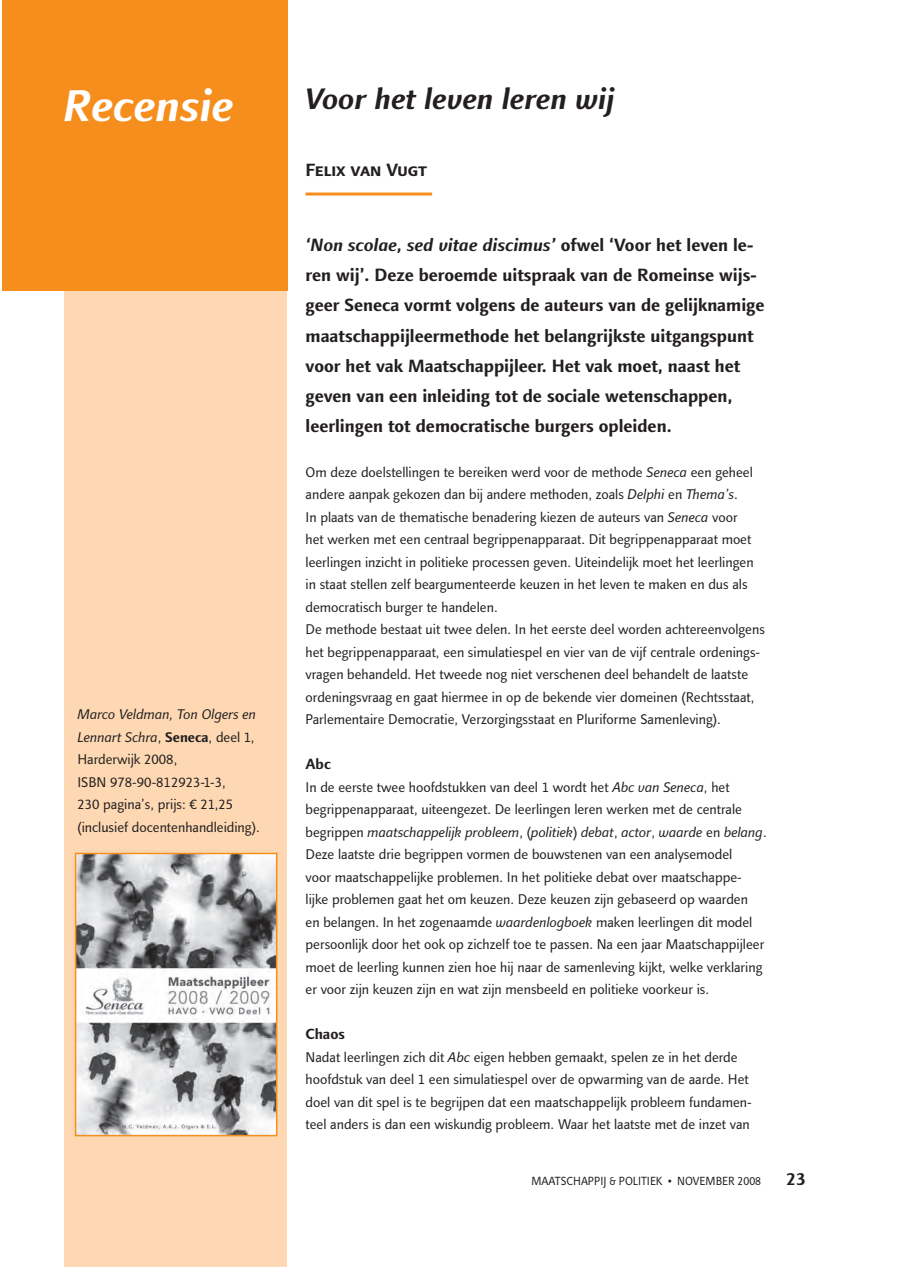
<style>
.page{position:relative;width:897px;height:1267px;background:#fff}
.page>*{position:absolute;margin:0;border:0;box-sizing:border-box;transform-origin:0 0}
.t1{font:italic 700 45px "Linotype Finnegan";color:#fff}
.t2{font:italic 700 30px "Linotype Finnegan";color:#231f20}
.t3{font:700 18px/30px "Linotype Finnegan";color:#231f20}
.t4{font:700 18px "Linotype Finnegan SC";color:#231f20}
.t5{font:700 15px "Linotype Finnegan";color:#231f20}
.t6{font:14.25px/22.5px "Linotype Finnegan";color:#231f20}
.t7{font:12px "Linotype Finnegan";color:#231f20;scale:.95 1}
.s1{font-style:italic}
.s2{font-weight:700}
</style>
<div class="page">
<div style="left:65px;top:71px;width:222px;height:1195px;background:#fdd8b2"></div>
<img style="left:78px;top:855px;width:196px;height:278px">
<div style="left:75px;top:852px;width:202px;height:284px;border:2px solid #f68e1e"></div>
<div style="left:2px;top:0;width:285px;height:290px;background:#f68e1e"></div>
<hr style="left:305px;top:192px;width:127px;height:3px;background:#f68e1e">
<h1 class="t1" style="left:64px;top:79px;width:172px">Recensie</h1>
<p class="t6" style="left:77px;top:703px;width:184px"><span class="s1">Marco Veldman, Ton Olgers en<br>Lennart Schra</span>, <span class="s2">Seneca</span>, deel 1,<br>Harderwijk 2008,<br>ISBN 978-90-812923-1-3,<br>230 pagina’s, prijs: € 21,25 (inclusief docentenhandleiding).</p>
<h2 class="t2" style="left:305px;top:81px;width:311px">Voor het leven leren wij</h2>
<p class="t4" style="left:305px;top:160px;width:123px">Felix van Vugt</p>
<p class="t3" style="left:305px;top:230px;width:460px"><span class="s1">‘Non scolae, sed vitae discimus’</span> ofwel ‘Voor het leven le&shy;ren wij’. Deze beroemde uitspraak van de Romeinse wijs&shy;geer Seneca vormt volgens de auteurs van de gelijknamige maatschappijleermethode het belangrijkste uitgangspunt voor het vak Maatschappijleer. Het vak moet, naast het geven van een inleiding tot de sociale wetenschappen, leerlingen tot democratische burgers opleiden.</p>
<p class="t6" style="left:305px;top:460px;width:461px">Om deze doelstellingen te bereiken werd voor de methode <span class="s1">Seneca</span> een geheel andere aanpak gekozen dan bij andere methoden, zoals <span class="s1">Delphi</span> en <span class="s1">Thema’s</span>.<br>In plaats van de thematische benadering kiezen de auteurs van <span class="s1">Seneca</span> voor<br>het werken met een centraal begrippenapparaat. Dit begrippenapparaat moet leerlingen inzicht in politieke processen geven. Uiteindelijk moet het leerlingen in staat stellen zelf beargumenteerde keuzen in het leven te maken en dus als democratisch burger te handelen.<br>De methode bestaat uit twee delen. In het eerste deel worden achtereenvolgens het begrippenapparaat, een simulatiespel en vier van de vijf centrale ordenings&shy;vragen behandeld. Het tweede nog niet verschenen deel behandelt de laatste ordeningsvraag en gaat hiermee in op de bekende vier domeinen (Rechtsstaat, Parlementaire Democratie, Verzorgingsstaat en Pluriforme Samenleving).</p>
<p class="t5" style="left:305px;top:755px;width:27px">Abc</p>
<p class="t6" style="left:305px;top:775px;width:462px">In de eerste twee hoofdstukken van deel 1 wordt het <span class="s1">Abc van Seneca</span>, het begrippenapparaat, uiteengezet. De leerlingen leren werken met de centrale begrippen <span class="s1">maatschappelijk probleem</span>, (<span class="s1">politiek</span>) <span class="s1">debat</span>, <span class="s1">actor</span>, <span class="s1">waarde</span> en <span class="s1">belang</span>.<br>Deze laatste drie begrippen vormen de bouwstenen van een analysemodel<br>voor maatschappelijke problemen. In het politieke debat over maatschappe&shy;lijke problemen gaat het om keuzen. Deze keuzen zijn gebaseerd op waarden<br>en belangen. In het zogenaamde <span class="s1">waardenlogboek</span> maken leerlingen dit model persoonlijk door het ook op zichzelf toe te passen. Na een jaar Maatschappijleer moet de leerling kunnen zien hoe hij naar de samenleving kijkt, welke verklaring er voor zijn keuzen zijn en wat zijn mensbeeld en politieke voorkeur is.</p>
<p class="t5" style="left:305px;top:1025px;width:41px">Chaos</p>
<p class="t6" style="left:305px;top:1045px;width:447px">Nadat leerlingen zich dit <span class="s1">Abc</span> eigen hebben gemaakt, spelen ze in het derde hoofdstuk van deel 1 een simulatiespel over de opwarming van de aarde. Het doel van dit spel is te begrijpen dat een maatschappelijk probleem fundamen&shy;teel anders is dan een wiskundig probleem. Waar het laatste met de inzet van</p>
<p class="t7" style="left:531px;top:1173px;width:140px">MAATSCHAPPIJ &amp; POLITIEK</p>
<p class="t7" style="left:668px;top:1173px;width:99px">■ NOVEMBER 2008</p>
<p class="t3" style="left:786px;top:1163px;width:21px">23</p>
</div>
